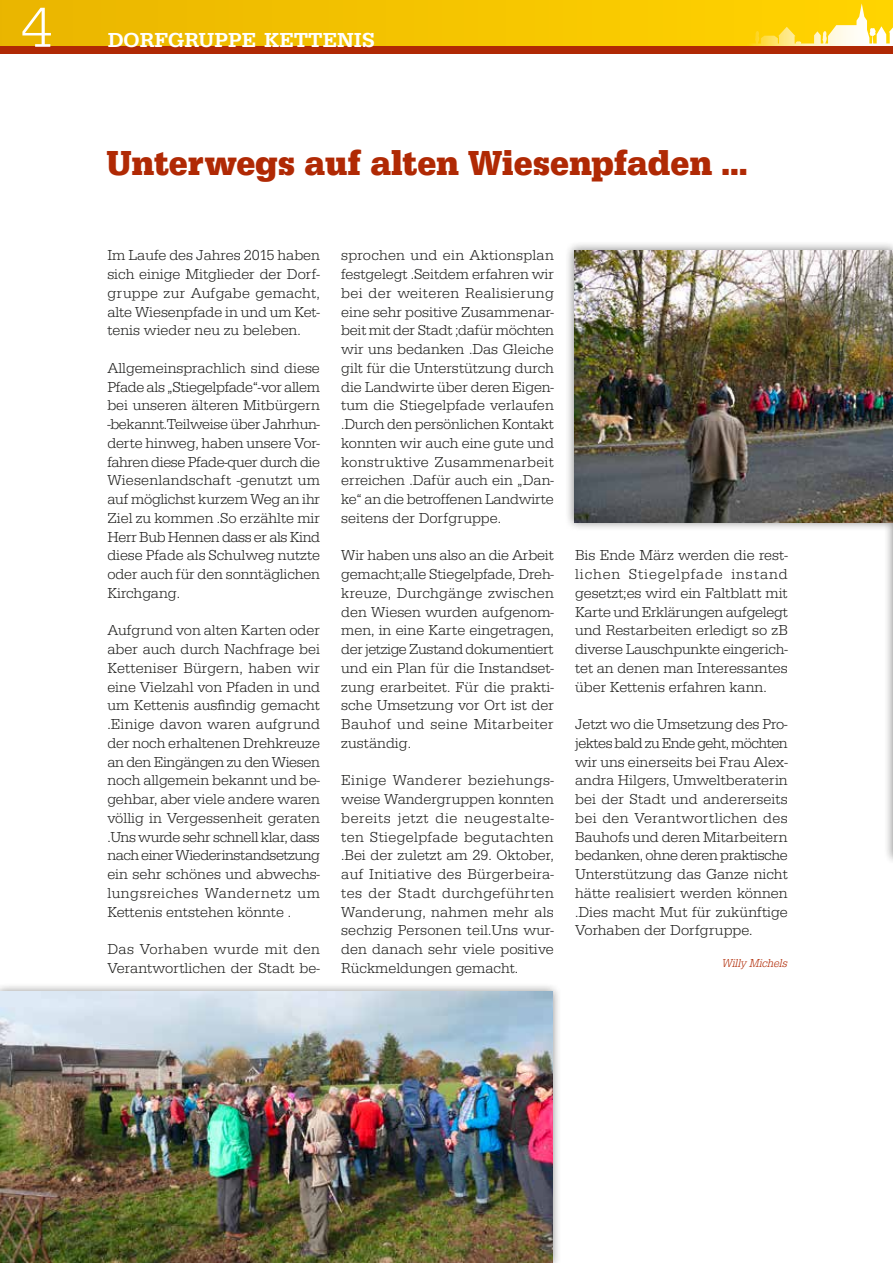
<style>
.page{position:relative;width:893px;height:1263px;background:#fff}
.page>*{position:absolute;margin:0;border:0;box-sizing:border-box;transform-origin:0 0}
.t1{font:58.5px "URW Egyptienne T Ligh";color:#fff}
.t2{font:36px "URW Egyptienne T Bold Narr";color:#b02904}
.t3{font:500 21px "URW Egyptienne T";color:#fff}
.t4{font:15px/18.8px "URW Egyptienne T Ligh";color:#1a1a18;text-align:justify}
.t5{font:12px "URW Egyptienne T Ligh Extr Narr Obli";color:#b02904}
</style>
<div class="page">
<div style="left:0;top:0;width:893px;height:47px;background:#f3c200"></div>
<svg style="left:746px;top:3px;width:147px;height:44px"></svg>
<div style="left:0;top:47px;width:893px;height:7px;background:#b02904"></div>
<div style="left:0;top:983px;width:562px;height:280px;background:#1a1a18;opacity:.5"></div>
<img style="left:0;top:992px;width:553px;height:271px">
<div style="left:565px;top:241px;width:328px;height:291px;background:#1a1a18;opacity:.5"></div>
<img style="left:574px;top:250px;width:319px;height:273px">
<div style="left:884px;top:498px;width:9px;height:368px;background:#1a1a18;opacity:.5"></div>
<h1 class="t1" style="left:21px;top:-6px;width:33px">4</h1>
<h3 class="t3" style="left:108px;top:27px;width:268px">DORFGRUPPE KETTENIS</h3>
<h2 class="t2" style="left:106px;top:142px;width:643px">Unterwegs auf alten Wiesenpfaden …</h2>
<p class="t4" style="left:107px;top:246px;width:214px">Im Laufe des Jahres 2015 haben sich einige Mitglieder der Dorf&shy;gruppe zur Aufgabe gemacht, alte Wiesenpfade in und um Ket&shy;tenis wieder neu zu beleben.</p>
<p class="t4" style="left:107px;top:358px;width:214px">Allgemeinsprachlich sind diese Pfade als „Stiegelpfade“-vor allem bei unseren älteren Mitbürgern -bekannt.Teilweise über Jahrhun&shy;derte hinweg, haben unsere Vor&shy;fahren diese Pfade-quer durch die Wiesenlandschaft -genutzt um auf möglichst kurzem Weg an ihr Ziel zu kommen .So erzählte mir Herr Bub Hennen dass er als Kind diese Pfade als Schulweg nutzte oder auch für den sonntäglichen Kirchgang.</p>
<p class="t4" style="left:107px;top:621px;width:214px">Aufgrund von alten Karten oder aber auch durch Nachfrage bei Ketteniser Bürgern, haben wir eine Vielzahl von Pfaden in und um Kettenis ausfindig gemacht .Einige davon waren aufgrund der noch erhaltenen Drehkreuze an den Eingängen zu den Wiesen noch allgemein bekannt und be&shy;gehbar, aber viele andere waren völlig in Vergessenheit geraten .Uns wurde sehr schnell klar, dass nach einer Wiederinstandsetzung ein sehr schönes und abwechs&shy;lungsreiches Wandernetz um Kettenis entstehen könnte .</p>
<p class="t4" style="left:107px;top:940px;width:214px">Das Vorhaben wurde mit den<br>Verantwortlichen der Stadt be-</p>
<p class="t4" style="left:341px;top:246px;width:214px">sprochen und ein Aktionsplan festgelegt .Seitdem erfahren wir bei der weiteren Realisierung eine sehr positive Zusammenar&shy;beit mit der Stadt ;dafür möchten wir uns bedanken .Das Gleiche gilt für die Unterstützung durch die Landwirte über deren Eigen&shy;tum die Stiegelpfade verlaufen .Durch den persönlichen Kontakt konnten wir auch eine gute und konstruktive Zusammenarbeit erreichen .Dafür auch ein „Dan&shy;ke“ an die betroffenen Landwirte seitens der Dorfgruppe.</p>
<p class="t4" style="left:341px;top:546px;width:214px">Wir haben uns also an die Arbeit gemacht;alle Stiegelpfade, Dreh&shy;kreuze, Durchgänge zwischen den Wiesen wurden aufgenom&shy;men, in eine Karte eingetragen, der jetzige Zustand dokumentiert und ein Plan für die Instandset&shy;zung erarbeitet. Für die prakti&shy;sche Umsetzung vor Ort ist der Bauhof und seine Mitarbeiter zuständig.</p>
<p class="t4" style="left:341px;top:771px;width:214px">Einige Wanderer beziehungs&shy;weise Wandergruppen konnten bereits jetzt die neugestalte&shy;ten Stiegelpfade begutachten .Bei der zuletzt am 29. Oktober, auf Initiative des Bürgerbeira&shy;tes der Stadt durchgeführten Wanderung, nahmen mehr als sechzig Personen teil.Uns wur&shy;den danach sehr viele positive Rückmeldungen gemacht.</p>
<p class="t4" style="left:575px;top:546px;width:214px">Bis Ende März werden die rest&shy;lichen Stiegelpfade instand gesetzt;es wird ein Faltblatt mit Karte und Erklärungen aufgelegt und Restarbeiten erledigt so zB diverse Lauschpunkte eingerich&shy;tet an denen man Interessantes über Kettenis erfahren kann.</p>
<p class="t4" style="left:575px;top:715px;width:214px">Jetzt wo die Umsetzung des Pro&shy;jektes bald zu Ende geht, möchten wir uns einerseits bei Frau Alex&shy;andra Hilgers, Umweltberaterin bei der Stadt und andererseits bei den Verantwortlichen des Bauhofs und deren Mitarbeitern bedanken, ohne deren praktische Unterstützung das Ganze nicht hätte realisiert werden können .Dies macht Mut für zukünftige Vorhaben der Dorfgruppe.</p>
<p class="t5" style="left:722px;top:956px;width:67px">Willy Michels</p>
</div>
